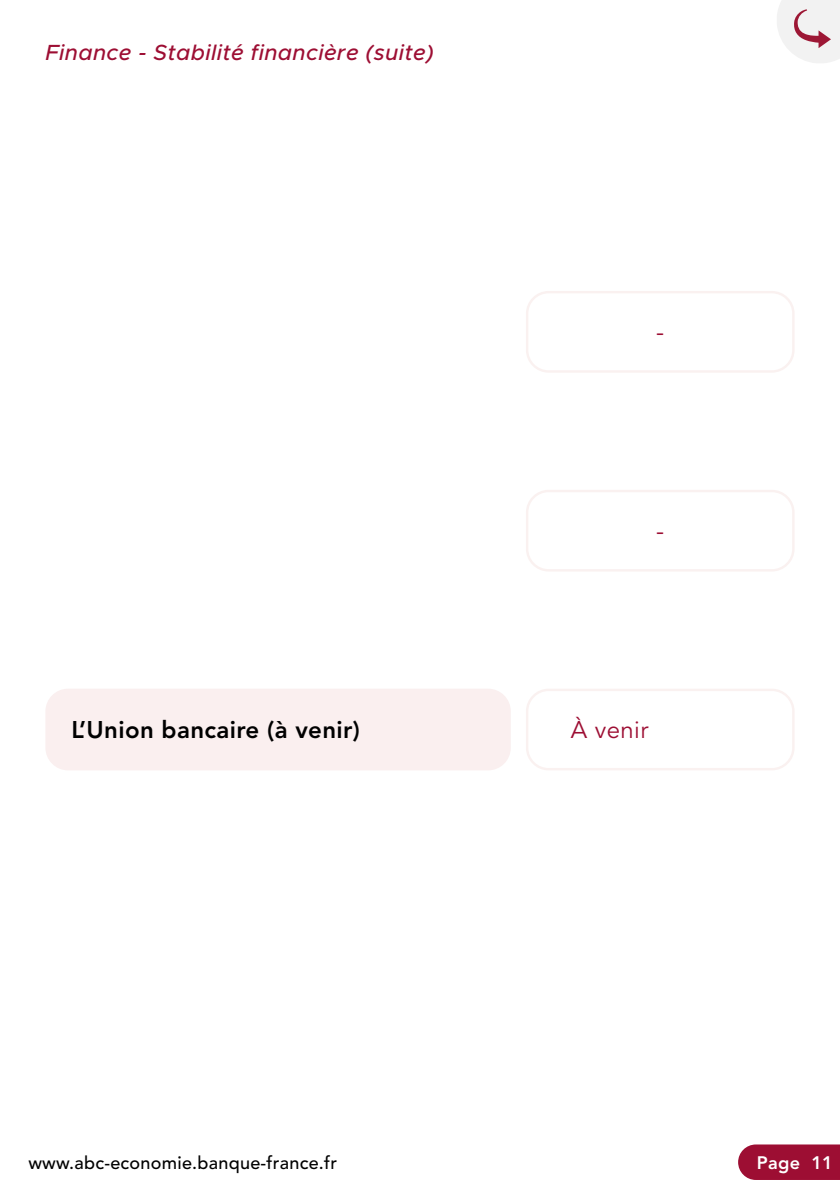
<style>
.page{position:relative;width:840px;height:1191px;background:#fff}
.page>*{position:absolute;margin:0;border:0;box-sizing:border-box;transform-origin:0 0}
.t1{font:800 24px "Avenir";letter-spacing:.015em;color:#000}
.t2{font:24px "Avenir";letter-spacing:.015em;color:#9d0e33}
.t3{font:italic 500 22px "Metropolis";letter-spacing:.015em;color:#9d0e33}
.t4{font:500 18px "Avenir";letter-spacing:.015em;color:#000}
.t5{font:800 18px "Avenir";letter-spacing:.015em;color:#fff}
</style>
<div class="page">
<svg style="left:738px;top:1144px;width:101px;height:36px;background:#a21a3d"></svg>
<div style="left:525px;top:291px;width:269px;height:82px;border:2px solid #faf1f0;border-radius:21px"></div>
<div style="left:525px;top:688px;width:269px;height:82px;border:2px solid #faf1f0;border-radius:21px"></div>
<div style="left:525px;top:490px;width:269px;height:81px;border:2px solid #faf1f0;border-radius:21px"></div>
<div style="left:45px;top:688px;width:465px;height:82px;background:#faefef;border-radius:23px"></div>
<svg style="left:777px;top:0;width:62px;height:63px"></svg>
<p class="t3" style="left:45px;top:39px;width:390px">Finance - Stabilité financière (suite)</p>
<p class="t1" style="left:71px;top:712px;width:290px">L’Union bancaire (à venir)</p>
<p class="t2" style="left:656px;top:314px;width:9px">-</p>
<p class="t2" style="left:656px;top:513px;width:9px">-</p>
<p class="t2" style="left:570px;top:712px;width:79px">À venir</p>
<p class="t4" style="left:28px;top:1149px;width:310px">www.abc-economie.banque-france.fr</p>
<p class="t5" style="left:756px;top:1149px;width:78px">Page 11</p>
</div>
